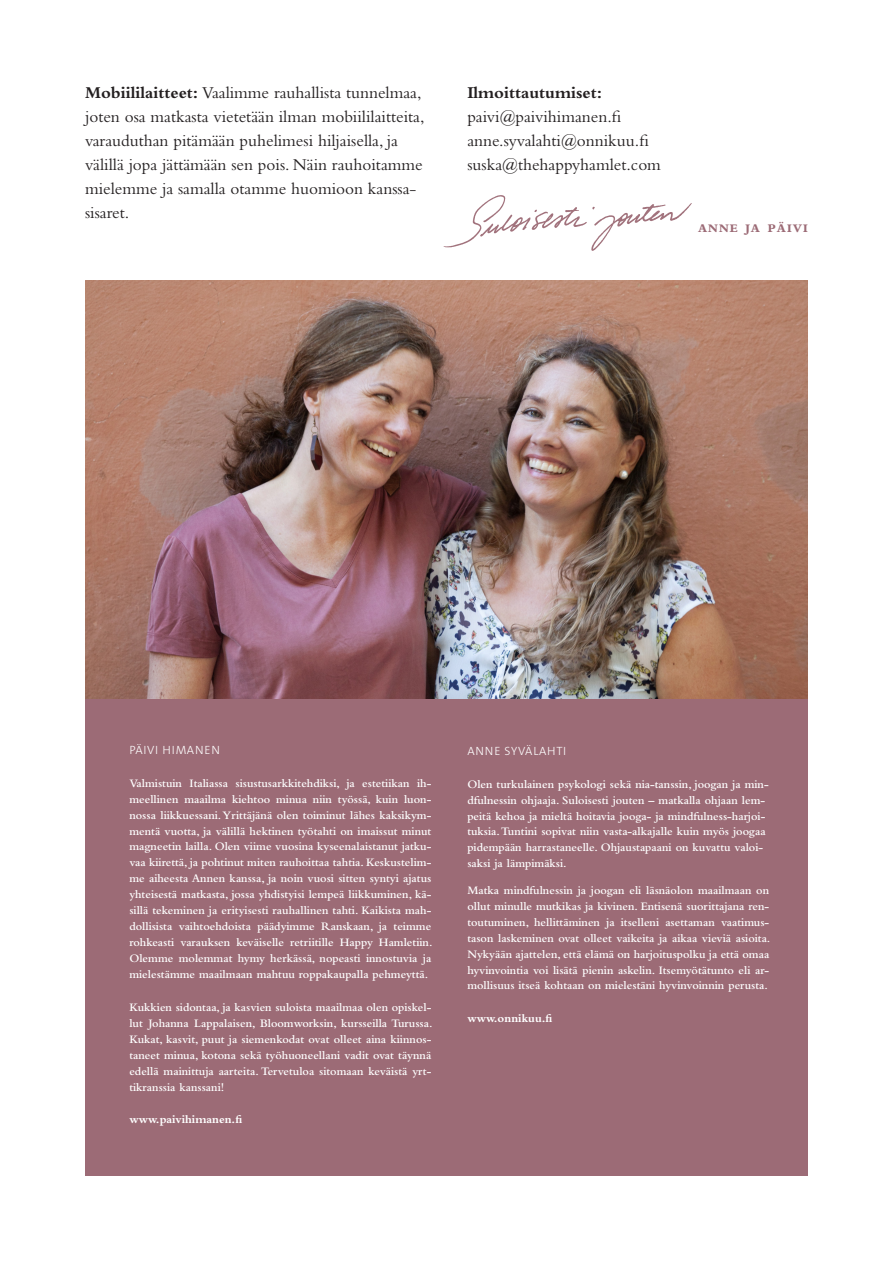
<style>
.page{position:relative;width:893px;height:1263px;background:#fff}
.page>*{position:absolute;margin:0;border:0;box-sizing:border-box;transform-origin:0 0}
.LEIPÄ{font:17.25px/24px "Bembo";color:#231f20}
.t1{font:800 12.15px "Bembo";letter-spacing:.085em;color:#9c6b76}
.pikkuteksti{font:600 12px/15.9px "Bembo";color:#fff;text-align:justify}
.pikkuteksti-2{font:700 12px "Bembo";color:#fff}
.t2{font:300 12px "The Sans";letter-spacing:.06em;color:#fff}
.s1{font-weight:700}
</style>
<div class="page">
<div style="left:85px;top:697px;width:723px;height:479px;background:#9c6b76"></div>
<img style="left:85px;top:281px;width:723px;height:417px">
<img style="left:443px;top:195px;width:249px;height:56px">
<p class="LEIPÄ" style="left:85px;top:81px;width:341px"><span class="s1">Mobiililaitteet:</span> Vaalimme rauhallista tunnelmaa, joten osa matkasta vietetään ilman mobiililaitteita, varauduthan pitämään puhelimesi hiljaisella, ja välillä jopa jättämään sen pois. Näin rauhoitamme mielemme ja samalla otamme huomioon kanssa&shy;sisaret.</p>
<p class="LEIPÄ" style="left:467px;top:81px;width:195px"><span class="s1">Ilmoittautumiset: </span>paivi@paivihimanen.fi anne.syvalahti@onnikuu.fi suska@thehappyhamlet.com</p>
<p class="t1" style="left:698px;top:221px;width:111px">ANNE JA PÄIVI</p>
<p class="t2" style="left:129px;top:742px;width:92px">PÄIVI HIMANEN</p>
<p class="pikkuteksti" style="left:129px;top:775px;width:305px">Valmistuin Italiassa sisustusarkkitehdiksi, ja estetiikan ih&shy;meellinen maailma kiehtoo minua niin työssä, kuin luon&shy;nossa liikkuessani. Yrittäjänä olen toiminut lähes kaksikym&shy;mentä vuotta, ja välillä hektinen työtahti on imaissut minut magneetin lailla. Olen viime vuosina kyseenalaistanut jatku&shy;vaa kiirettä, ja pohtinut miten rauhoittaa tahtia. Keskustelim&shy;me aiheesta Annen kanssa, ja noin vuosi sitten syntyi ajatus yhteisestä matkasta, jossa yhdistyisi lempeä liikkuminen, kä&shy;sillä tekeminen ja erityisesti rauhallinen tahti. Kaikista mah&shy;dollisista vaihtoehdoista päädyimme Ranskaan, ja teimme rohkeasti varauksen keväiselle retriitille Happy Hamletiin.<br>Olemme molemmat hymy herkässä, nopeasti innostuvia ja mielestämme maailmaan mahtuu roppakaupalla pehmeyttä.</p>
<p class="pikkuteksti" style="left:129px;top:999px;width:305px">Kukkien sidontaa, ja kasvien suloista maailmaa olen opiskel&shy;lut Johanna Lappalaisen, Bloomworksin, kursseilla Turussa.<br>Kukat, kasvit, puut ja siemenkodat ovat olleet aina kiinnos&shy;taneet minua, kotona sekä työhuoneellani vadit ovat täynnä edellä mainittuja aarteita. Tervetuloa sitomaan keväistä yrt&shy;tikranssia kanssani!</p>
<p class="pikkuteksti-2" style="left:129px;top:1113px;width:114px">www.paivihimanen.fi</p>
<p class="t2" style="left:467px;top:743px;width:100px">ANNE SYVÄLAHTI</p>
<p class="pikkuteksti" style="left:467px;top:776px;width:303px;text-align:left">Olen turkulainen psykologi sekä nia-tanssin, joogan ja min&shy;dfulnessin ohjaaja. Suloisesti jouten – matkalla ohjaan lem&shy;peitä kehoa ja mieltä hoitavia jooga- ja mindfulness-harjoi&shy;tuksia. Tuntini sopivat niin vasta-alkajalle kuin myös joogaa pidempään harrastaneelle. Ohjaustapaani on kuvattu valoi&shy;saksi ja lämpimäksi.</p>
<p class="pikkuteksti" style="left:467px;top:882px;width:305px">Matka mindfulnessin ja joogan eli läsnäolon maailmaan on ollut minulle mutkikas ja kivinen. Entisenä suorittajana ren&shy;toutuminen, hellittäminen ja itselleni asettaman vaatimus&shy;tason laskeminen ovat olleet vaikeita ja aikaa vieviä asioita.<br>Nykyään ajattelen, että elämä on harjoituspolku ja että omaa hyvinvointia voi lisätä pienin askelin. Itsemyötätunto eli ar&shy;mollisuus itseä kohtaan on mielestäni hyvinvoinnin perusta.</p>
<p class="pikkuteksti-2" style="left:467px;top:1012px;width:87px">www.onnikuu.fi</p>
</div>
